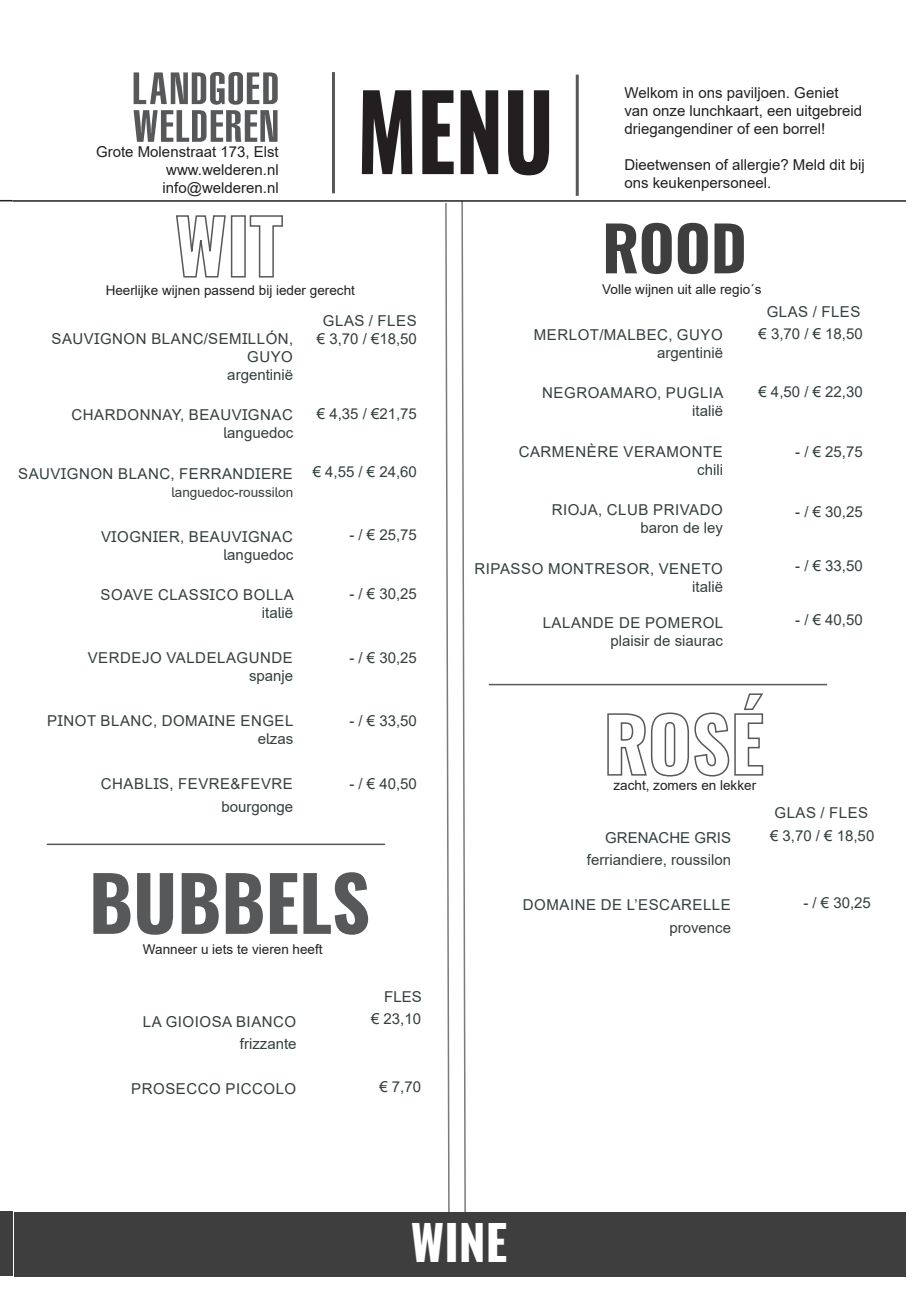
<style>
.page{position:relative;width:919px;height:1289px;background:#fff}
.page>*{position:absolute;margin:0;border:0;box-sizing:border-box;transform-origin:0 0}
.t1{font:700 103.5px "Oswald";color:#231f20;scale:.83 1}
.t2{font:700 75px "Oswald";color:#57585a}
.t3{font:700 61.5px "Oswald";color:#3e3e3f}
.t4{font:700 48px "Oswald";color:#fff}
.t5{font:15px/18px "Arial";letter-spacing:.035em;color:#343f3f;text-align:right}
.t6{font:15px/18px "Arial";color:#231f20}
.t7{font:15px/22.5px "Arial";color:#343f3f;text-align:right}
.t8{font:13.5px "Arial";color:#231f20}
.t9{font:13.5px "Arial";color:#343f3f}
</style>
<div class="page">
<div style="left:0;top:1211px;width:12px;height:65px;background:#3e3e3f"></div>
<svg style="left:0;top:200px;width:13px;height:1px"></svg>
<svg style="left:461px;top:202px;width:5px;height:1009px"></svg>
<svg style="left:445px;top:203px;width:4px;height:1008px"></svg>
<div style="left:14px;top:1211px;width:891px;height:65px;background:#3e3e3f"></div>
<hr style="left:47px;top:843px;width:338px;height:2px;background:#57585a">
<hr style="left:13px;top:200px;width:892px;height:2px;background:#231f20">
<svg style="left:176px;top:215px;width:50px;height:63px"></svg>
<div style="left:231px;top:215px;width:15px;height:62px;border:2px solid #57585a"></div>
<svg style="left:249px;top:215px;width:34px;height:63px"></svg>
<svg style="left:133px;top:72px;width:145px;height:70px"></svg>
<hr style="left:332px;top:72px;width:3px;height:121px;background:#57585a">
<hr style="left:575px;top:75px;width:3px;height:121px;background:#57585a">
<hr style="left:489px;top:684px;width:338px;height:1px;background:#57585a">
<svg style="left:607px;top:693px;width:157px;height:84px"></svg>
<p class="t6" style="left:96px;top:143px;width:184px">Grote Molenstraat 173, Elst</p>
<p class="t6" style="left:163px;top:179px;width:118px">info@welderen.nl</p>
<p class="t6" style="left:166px;top:161px;width:114px">www.welderen.nl</p>
<h1 class="t1" style="left:357px;top:78px;width:238px">MENU</h1>
<p class="t6" style="left:624px;top:83px;width:239px">Welkom in ons paviljoen. Geniet van onze lunchkaart, een uitgebreid driegangendiner of een borrel!</p>
<p class="t6" style="left:624px;top:155px;width:242px">Dieetwensen of allergie? Meld dit bij ons keukenpersoneel.</p>
<h3 class="t3" style="left:602px;top:216px;width:146px">ROOD</h3>
<p class="t8" style="left:106px;top:281px;width:251px">Heerlijke wijnen passend bij ieder gerecht</p>
<p class="t5" style="left:51px;top:329px;width:243px">SAUVIGNON BLANC/SEMILLÓN,<br>GUYO<br>argentinië</p>
<p class="t5" style="left:72px;top:405px;width:223px">CHARDONNAY, BEAUVIGNAC languedoc</p>
<p class="t5" style="left:18px;top:464px;width:276px">SAUVIGNON BLANC, FERRANDIERE</p>
<p class="t9" style="left:171px;top:482px;width:123px">languedoc-roussilon</p>
<p class="t5" style="left:101px;top:527px;width:194px">VIOGNIER, BEAUVIGNAC languedoc</p>
<p class="t5" style="left:101px;top:585px;width:195px">SOAVE CLASSICO BOLLA italië</p>
<p class="t5" style="left:88px;top:648px;width:207px">VERDEJO VALDELAGUNDE spanje</p>
<p class="t5" style="left:47px;top:711px;width:248px">PINOT BLANC, DOMAINE ENGEL elzas</p>
<p class="t5" style="left:101px;top:772px;width:194px;line-height:22.5px">CHABLIS, FEVRE&amp;FEVRE bourgonge</p>
<p class="t5" style="left:317px;top:311px;width:102px;text-align:center">GLAS / FLES € 3,70 / €18,50</p>
<p class="t5" style="left:317px;top:404px;width:102px">€ 4,35 / €21,75</p>
<p class="t5" style="left:312px;top:463px;width:106px">€ 4,55 / € 24,60</p>
<p class="t5" style="left:349px;top:526px;width:69px">- / € 25,75</p>
<p class="t5" style="left:349px;top:584px;width:69px">- / € 30,25</p>
<p class="t5" style="left:349px;top:649px;width:69px">- / € 30,25</p>
<p class="t5" style="left:349px;top:712px;width:69px">- / € 33,50</p>
<p class="t5" style="left:349px;top:775px;width:69px">- / € 40,50</p>
<h2 class="t2" style="left:89px;top:864px;width:283px">BUBBELS</h2>
<p class="t8" style="left:143px;top:940px;width:181px">Wanneer u iets te vieren heeft</p>
<p class="t5" style="left:143px;top:1010px;width:155px;line-height:22.5px">LA GIOIOSA BIANCO frizzante</p>
<p class="t5" style="left:131px;top:1079px;width:166px">PROSECCO PICCOLO</p>
<p class="t5" style="left:371px;top:985px;width:52px;line-height:22.5px">FLES<br>€ 23,10</p>
<p class="t5" style="left:379px;top:1077px;width:43px">€ 7,70</p>
<p class="t8" style="left:602px;top:279px;width:161px">Volle wijnen uit alle regio´s</p>
<p class="t5" style="left:534px;top:325px;width:191px">MERLOT/MALBEC, GUYO argentinië</p>
<p class="t5" style="left:542px;top:384px;width:183px">NEGROAMARO, PUGLIA italië</p>
<p class="t5" style="left:518px;top:442px;width:206px">CARMENÈRE VERAMONTE chili</p>
<p class="t5" style="left:551px;top:501px;width:173px">RIOJA, CLUB PRIVADO baron de ley</p>
<p class="t5" style="left:474px;top:559px;width:250px">RIPASSO MONTRESOR, VENETO italië</p>
<p class="t5" style="left:542px;top:613px;width:182px">LALANDE DE POMEROL plaisir de siaurac</p>
<p class="t5" style="left:758px;top:300px;width:106px;line-height:22.5px;text-align:center">GLAS / FLES € 3,70 / € 18,50</p>
<p class="t5" style="left:758px;top:382px;width:106px">€ 4,50 / € 22,30</p>
<p class="t5" style="left:795px;top:442px;width:69px">- / € 25,75</p>
<p class="t5" style="left:795px;top:502px;width:69px">- / € 30,25</p>
<p class="t5" style="left:795px;top:556px;width:69px">- / € 33,50</p>
<p class="t5" style="left:795px;top:610px;width:69px">- / € 40,50</p>
<p class="t8" style="left:613px;top:775px;width:144px">zacht, zomers en lekker</p>
<p class="t7" style="left:586px;top:826px;width:146px">GRENACHE GRIS ferriandiere, roussilon</p>
<p class="t5" style="left:523px;top:893px;width:210px;line-height:22.5px">DOMAINE DE L’ESCARELLE provence</p>
<p class="t5" style="left:770px;top:801px;width:106px;line-height:22.5px;text-align:left">GLAS / FLES € 3,70 / € 18,50</p>
<p class="t5" style="left:803px;top:893px;width:69px">- / € 30,25</p>
<h3 class="t4" style="left:411px;top:1217px;width:98px">WINE</h3>
</div>
